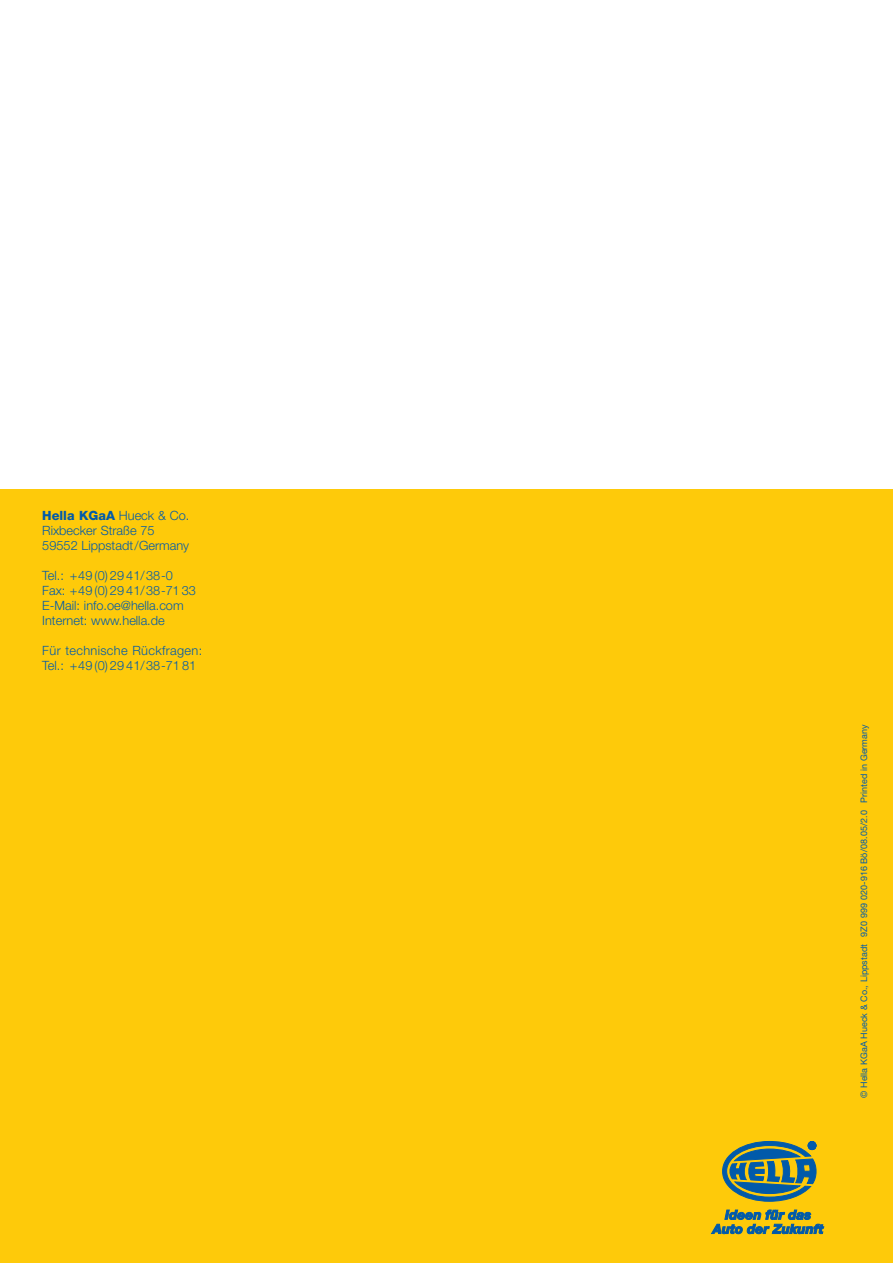
<style>
.page{position:relative;width:893px;height:1263px;background:#fff}
.page>*{position:absolute;margin:0;border:0;box-sizing:border-box;transform-origin:0 0}
.t1{font:300 12.75px/15px "Helvetica Neue";color:#015aaa}
.t2{font:300 12.75px/15px "Helvetica Neue";letter-spacing:.03em;color:#015aaa}
.t3{font:9px "Helvetica Neue";color:#015aaa}
.s1{font-weight:800}
</style>
<div class="page">
<div style="left:0;top:490px;width:893px;height:773px;background:#feca0a"></div>
<svg style="left:722px;top:1141px;width:95px;height:61px"></svg>
<svg style="left:711px;top:1209px;width:113px;height:26px"></svg>
<p class="t1" style="left:42px;top:509px;width:149px"><span class="s1">Hella KGaA</span> Hueck &amp; Co.<br>Rixbecker Straße 75<br>59552 Lippstadt/Germany</p>
<p class="t1" style="left:42px;top:569px;width:155px">Tel.: +49 (0) 29 41/38-0<br>Fax: +49 (0) 29 41/38-71 33<br>E-Mail: info.oe@hella.com<br>Internet: www.hella.de</p>
<p class="t2" style="left:42px;top:644px;width:161px">Für technische Rückfragen:<br>Tel.: +49 (0) 29 41/38-71 81</p>
<p class="t3" style="left:861px;top:1098px;width:375px;rotate:-90deg">© Hella KGaA Hueck &amp; Co., Lippstadt 9Z0 999 020-916 Bö/08.05/2.0 Printed in Germany</p>
</div>
